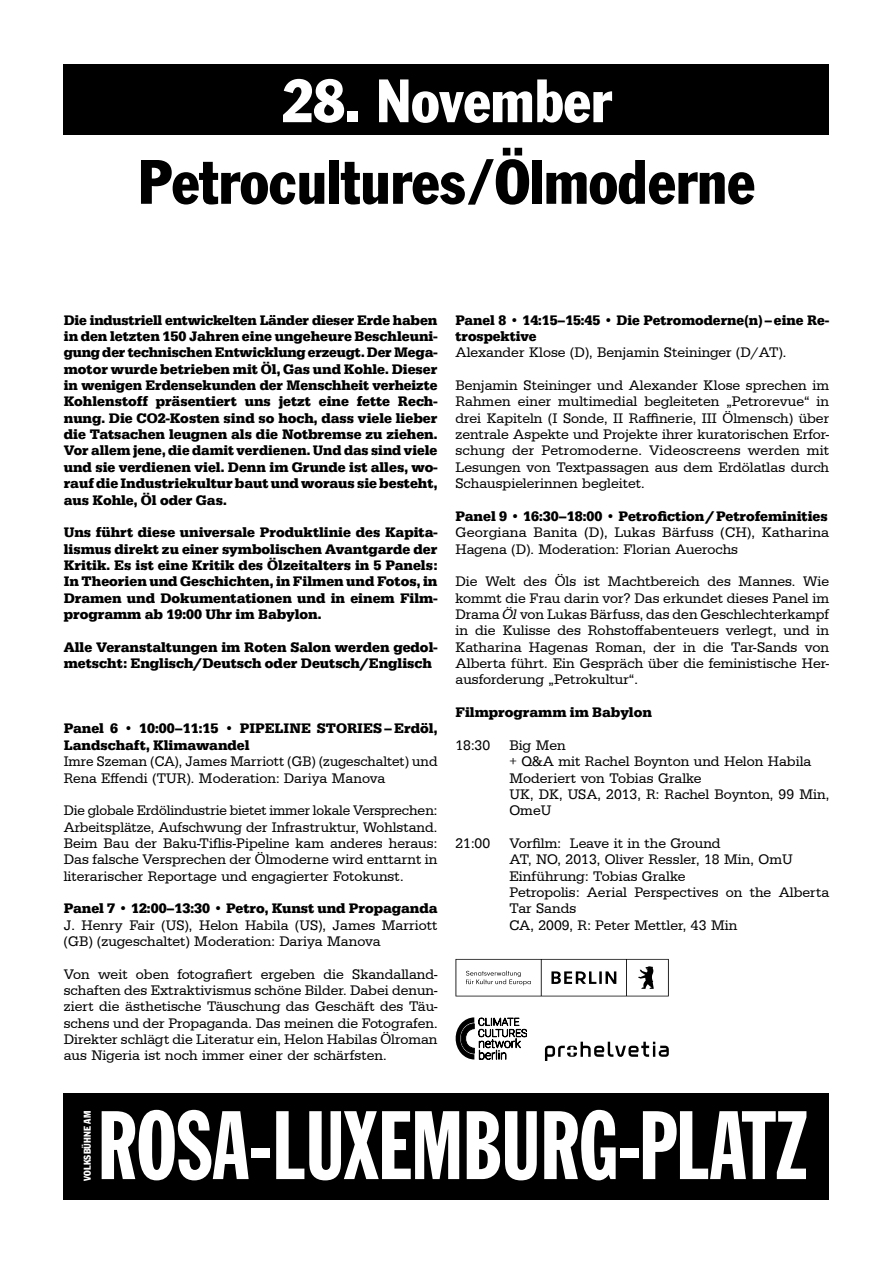
<style>
.page{position:relative;width:893px;height:1263px;background:#fff}
.page>*{position:absolute;margin:0;border:0;box-sizing:border-box;transform-origin:0 0}
.t1{font:95.4px "Franklin Gothic Std Extra Cond";color:#fff}
.t2{font:condensed 61.5px "Franklin Gothic Std";color:#000}
.t3{font:condensed 60px "Franklin Gothic Std";color:#fff}
.t4{font:14.25px/16.4px "Egyptienne URW";color:#000}
.t5{font:700 14.25px/16.4px "Egyptienne URW";color:#000}
.t6{font:condensed 9.75px "Franklin Gothic Std";letter-spacing:.005em;color:#fff}
.s1{font-style:italic}
</style>
<div class="page">
<div style="left:64px;top:1093px;width:765px;height:106px;background:#000"></div>
<div style="left:64px;top:64px;width:765px;height:70px;background:#000"></div>
<svg style="left:545px;top:1042px;width:124px;height:19px"></svg>
<svg style="left:455px;top:959px;width:214px;height:37px"></svg>
<svg style="left:455px;top:1017px;width:72px;height:43px"></svg>
<h3 class="t3" style="left:282px;top:64px;width:331px">28. November</h3>
<h2 class="t2" style="left:138px;top:144px;width:618px">Petrocultures/Ölmoderne</h2>
<p class="t5" style="left:64px;top:312px;width:375px;text-align:justify">Die industriell entwickelten Länder dieser Erde haben in den letzten 150 Jahren eine ungeheure Beschleuni&shy;gung der technischen Entwicklung erzeugt. Der Mega&shy;motor wurde betrieben mit Öl, Gas und Kohle. Dieser in wenigen Erdensekunden der Menschheit verheizte Kohlenstoff präsentiert uns jetzt eine fette Rech&shy;nung. Die CO2-Kosten sind so hoch, dass viele lieber die Tatsachen leugnen als die Notbremse zu ziehen.<br>Vor allem jene, die damit verdienen. Und das sind viele und sie verdienen viel. Denn im Grunde ist alles, wo&shy;rauf die Industriekultur baut und woraus sie besteht, aus Kohle, Öl oder Gas.</p>
<p class="t5" style="left:64px;top:525px;width:375px;text-align:justify">Uns führt diese universale Produktlinie des Kapita&shy;lismus direkt zu einer symbolischen Avantgarde der Kritik. Es ist eine Kritik des Ölzeitalters in 5 Panels:<br>In Theorien und Geschichten, in Filmen und Fotos, in Dramen und Dokumentationen und in einem Film&shy;programm ab 19:00 Uhr im Babylon.</p>
<p class="t5" style="left:64px;top:639px;width:375px">Alle Veranstaltungen im Roten Salon werden gedol&shy;metscht: Englisch/Deutsch oder Deutsch/Englisch</p>
<p class="t5" style="left:64px;top:721px;width:375px">Panel 6 • 10:00–11:15 • PIPELINE STORIES–Erdöl,<br>Landschaft, Klimawandel</p>
<p class="t4" style="left:64px;top:754px;width:375px">Imre Szeman (CA), James Marriott (GB) (zugeschaltet) und<br>Rena Effendi (TUR). Moderation: Dariya Manova</p>
<p class="t4" style="left:64px;top:803px;width:375px;text-align:justify">Die globale Erdölindustrie bietet immer lokale Versprechen:<br>Arbeitsplätze, Aufschwung der Infrastruktur, Wohlstand.<br>Beim Bau der Baku-Tiflis-Pipeline kam anderes heraus:<br>Das falsche Versprechen der Ölmoderne wird enttarnt in literarischer Reportage und engagierter Fotokunst.</p>
<p class="t5" style="left:64px;top:901px;width:375px">Panel 7 • 12:00–13:30 • Petro, Kunst und Propaganda</p>
<p class="t4" style="left:64px;top:917px;width:375px">J. Henry Fair (US), Helon Habila (US), James Marriott (GB) (zugeschaltet) Moderation: Dariya Manova</p>
<p class="t4" style="left:64px;top:966px;width:375px;text-align:justify">Von weit oben fotografiert ergeben die Skandalland&shy;schaften des Extraktivismus schöne Bilder. Dabei denun&shy;ziert die ästhetische Täuschung das Geschäft des Täu&shy;schens und der Propaganda. Das meinen die Fotografen.<br>Direkter schlägt die Literatur ein, Helon Habilas Ölroman aus Nigeria ist noch immer einer der schärfsten.</p>
<p class="t5" style="left:455px;top:312px;width:375px">Panel 8 • 14:15–15:45 • Die Petromoderne(n)–eine Re&shy;trospektive</p>
<p class="t4" style="left:455px;top:345px;width:332px">Alexander Klose (D), Benjamin Steininger (D/AT).</p>
<p class="t4" style="left:455px;top:377px;width:375px;text-align:justify">Benjamin Steininger und Alexander Klose sprechen im Rahmen einer multimedial begleiteten „Petrorevue“ in drei Kapiteln (I Sonde, II Raffinerie, III Ölmensch) über zentrale Aspekte und Projekte ihrer kuratorischen Erfor&shy;schung der Petromoderne. Videoscreens werden mit Lesungen von Textpassagen aus dem Erdölatlas durch Schauspielerinnen begleitet.</p>
<p class="t5" style="left:455px;top:508px;width:374px">Panel 9 • 16:30–18:00 • Petrofiction / Petrofeminities</p>
<p class="t4" style="left:455px;top:525px;width:375px">Georgiana Banita (D), Lukas Bärfuss (CH), Katharina<br>Hagena (D). Moderation: Florian Auerochs</p>
<p class="t4" style="left:455px;top:574px;width:375px;text-align:justify">Die Welt des Öls ist Machtbereich des Mannes. Wie kommt die Frau darin vor? Das erkundet dieses Panel im Drama <span class="s1">Öl</span> von Lukas Bärfuss, das den Geschlechterkampf in die Kulisse des Rohstoffabenteuers verlegt, und in Katharina Hagenas Roman, der in die Tar-Sands von Alberta führt. Ein Gespräch über die feministische Her&shy;ausforderung „Petrokultur“.</p>
<p class="t5" style="left:455px;top:705px;width:198px">Filmprogramm im Babylon</p>
<p class="t4" style="left:455px;top:737px;width:36px">18:30</p>
<p class="t4" style="left:509px;top:737px;width:321px">Big Men<br>+ Q&amp;A mit Rachel Boynton und Helon Habila<br>Moderiert von Tobias Gralke<br>UK, DK, USA, 2013, R: Rachel Boynton, 99 Min,<br>OmeU</p>
<p class="t4" style="left:455px;top:835px;width:36px">21:00</p>
<p class="t4" style="left:509px;top:835px;width:321px">Vorfilm: Leave it in the Ground<br>AT, NO, 2013, Oliver Ressler, 18 Min, OmU<br>Einführung: Tobias Gralke<br>Petropolis: Aerial Perspectives on the Alberta<br>Tar Sands<br>CA, 2009, R: Peter Mettler, 43 Min</p>
<p class="t6" style="left:81px;top:1180px;width:71px;rotate:-90deg">VOLKSBÜHNE AM</p>
<h1 class="t1" style="left:98px;top:1094px;width:710px">ROSA-LUXEMBURG-PLATZ</h1>
</div>
